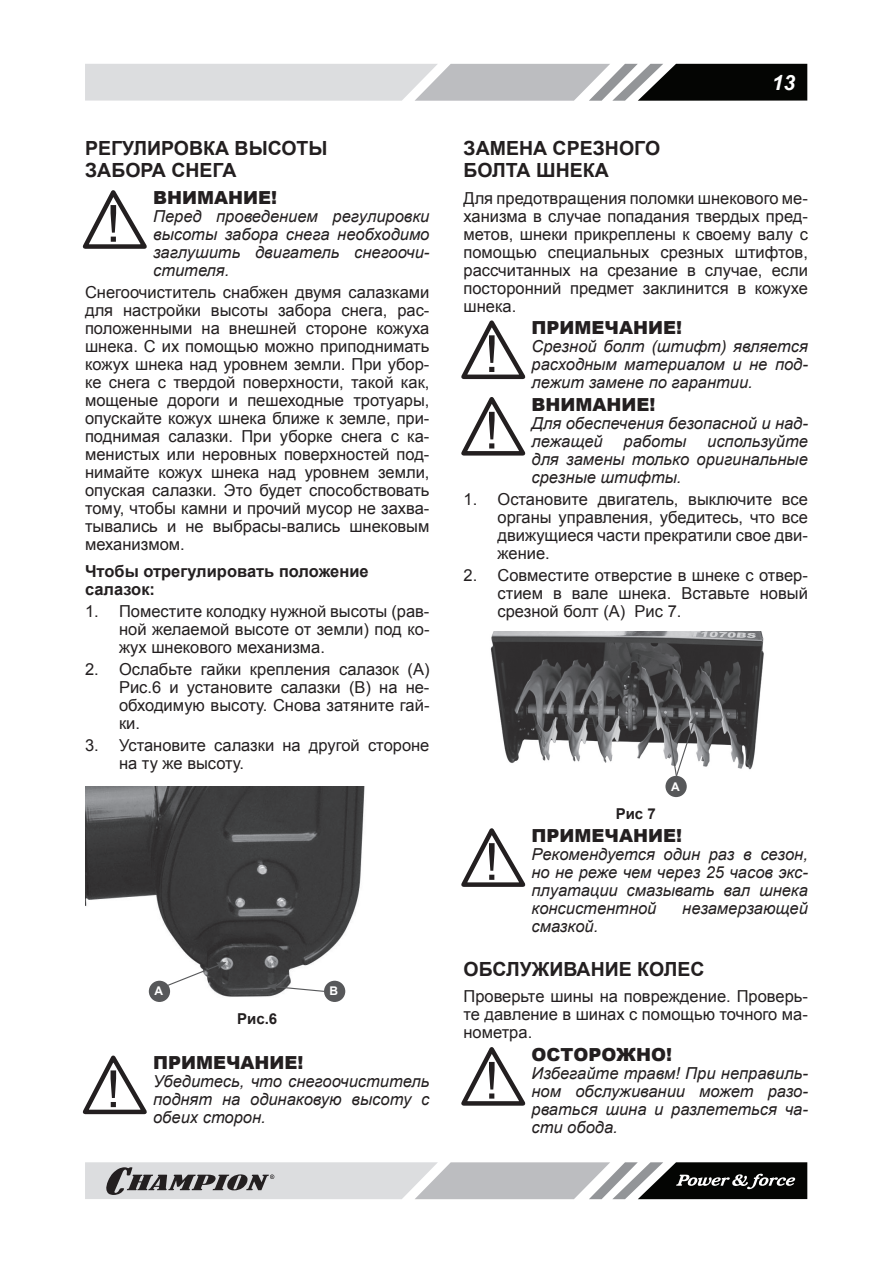
<style>
.page{position:relative;width:893px;height:1263px;background:#fff}
.page>*{position:absolute;margin:0;border:0;box-sizing:border-box;transform-origin:0 0}
.t1{font:italic 700 21px "Arial";color:#fff}
.t2{font:700 19.5px/22.5px "Arial";color:#231f20}
.t3{font:900 18px "Arial";color:#231f20}
.t4{font:16.5px/18px "Arial";color:#231f20;text-align:justify}
.t5{font:italic 16.5px/18px "Arial";color:#231f20;text-align:justify}
.t6{font:700 16.5px/18px "Arial";color:#231f20}
.t7{font:700 15px "Arial";color:#231f20}
.t8{font:700 12px "Arial";color:#fff}
</style>
<div class="page">
<svg style="left:85px;top:64px;width:722px;height:37px;background:#a8a9ab"></svg>
<svg style="left:85px;top:1162px;width:722px;height:37px;background:#a2a2a4"></svg>
<svg style="left:82px;top:190px;width:65px;height:59px"></svg>
<svg style="left:82px;top:1055px;width:65px;height:60px"></svg>
<svg style="left:461px;top:320px;width:65px;height:60px"></svg>
<svg style="left:461px;top:397px;width:65px;height:59px"></svg>
<svg style="left:461px;top:828px;width:65px;height:59px"></svg>
<svg style="left:461px;top:1047px;width:65px;height:59px"></svg>
<img style="left:85px;top:786px;width:280px;height:216px">
<div style="left:149px;top:981px;width:21px;height:21px;background:#57585a;border-radius:50%"></div>
<div style="left:324px;top:981px;width:21px;height:21px;background:#57585a;border-radius:50%"></div>
<svg style="left:164px;top:962px;width:63px;height:25px"></svg>
<svg style="left:267px;top:983px;width:58px;height:9px"></svg>
<img style="left:490px;top:631px;width:274px;height:139px">
<div style="left:665px;top:776px;width:22px;height:21px;background:#57585a;border-radius:50%"></div>
<svg style="left:664px;top:714px;width:32px;height:63px"></svg>
<p class="t2" style="left:85px;top:137px;width:77px">РЕ ГУЛИРО</p>
<p class="t2" style="left:189px;top:137px;width:140px">ВКА ВЫСОТЫ</p>
<p class="t2" style="left:85px;top:160px;width:55px">ЗАБОРА</p>
<p class="t2" style="left:171px;top:160px;width:67px">СНЕГА</p>
<p class="t3" style="left:153px;top:184px;width:125px">ВНИМАНИЕ!</p>
<p class="t5" style="left:153px;top:207px;width:278px">Перед проведением регулировки высоты забора снега необходимо заглушить двигатель снегоочи&shy;стителя.</p>
<p class="t4" style="left:85px;top:283px;width:346px">Снегоочиститель снабжен двумя салазками для настройки высоты забора снега, рас&shy;положенными на внешней стороне кожуха шнека. С их помощью можно приподнимать кожух шнека над уровнем земли. При убор&shy;ке снега с твердой поверхности, такой как, мощеные дороги и пешеходные тротуары, опускайте кожух шнека ближе к земле, при&shy;поднимая салазки. При уборке снега с ка&shy;менистых или неровных поверхностей под&shy;нимайте кожух шнека над уровнем земли, опуская салазки. Это будет способствовать тому, чтобы камни и прочий мусор не захва&shy;тывались и не выбрасы-вались шнековым механизмом.</p>
<p class="t6" style="left:85px;top:562px;width:285px">Чтобы отрегулировать положение салазок:</p>
<p class="t4" style="left:119px;top:602px;width:312px;text-indent:-34px">1. Поместите колодку нужной высоты (рав&shy;ной желаемой высоте от земли) под ко&shy;жух шнекового механизма.</p>
<p class="t4" style="left:119px;top:660px;width:312px;text-indent:-34px">2. Ослабьте гайки крепления салазок (A)<br>Рис.6 и установите салазки (В) на не&shy;обходимую высоту. Снова затяните гай&shy;ки.</p>
<p class="t4" style="left:119px;top:737px;width:312px;text-indent:-34px">3. Установите салазки на другой стороне на ту же высоту.</p>
<p class="t8" style="left:154px;top:983px;width:10px">A</p>
<p class="t8" style="left:329px;top:983px;width:10px">B</p>
<p class="t7" style="left:237px;top:1009px;width:42px">Рис.6</p>
<p class="t3" style="left:153px;top:1050px;width:58px">ПРИМЕЧ</p>
<p class="t3" style="left:241px;top:1050px;width:64px">АНИЕ!</p>
<p class="t5" style="left:153px;top:1072px;width:278px">Убедитесь, что снегоочиститель поднят на одинаковую высоту с обеих сторон.</p>
<p class="t1" style="left:772px;top:69px;width:25px">13</p>
<p class="t2" style="left:463px;top:137px;width:197px;text-indent:89px">СРЕЗНОГО<br>БОЛТА ШНЕКА</p>
<p class="t4" style="left:463px;top:189px;width:346px">Для предотвращения поломки шнекового ме&shy;ханизма в случае попадания твердых пред&shy;метов, шнеки прикреплены к своему валу с помощью специальных срезных штифтов, рассчитанных на срезание в случае, если посторонний предмет заклинится в кожухе шнека.</p>
<p class="t3" style="left:532px;top:315px;width:58px">ПРИМЕЧ</p>
<p class="t3" style="left:619px;top:315px;width:64px">АНИЕ!</p>
<p class="t5" style="left:532px;top:337px;width:278px">Срезной болт (штифт) является расходным материалом и не под&shy;лежит замене по гарантии.</p>
<p class="t3" style="left:532px;top:391px;width:125px">ВНИМАНИЕ!</p>
<p class="t5" style="left:532px;top:414px;width:278px">Для обеспечения безопасной и над&shy;лежащей</p>
<p class="t2" style="left:463px;top:137px;width:57px">ЗАМЕНА</p>
<p class="t5" style="left:624px;top:432px;width:64px">работы</p>
<p class="t5" style="left:531px;top:432px;width:278px;text-indent:176px">используйте для замены только оригинальные срезные штифты.</p>
<p class="t4" style="left:497px;top:490px;width:312px;text-indent:-34px">1. Остановите двигатель, выключите все органы управления, убедитесь, что все движущиеся части прекратили свое дви&shy;жение.</p>
<p class="t4" style="left:497px;top:566px;width:312px;text-indent:-34px">2. Совместите отверстие в шнеке с отвер&shy;стием в вале шнека. Вставьте новый срезной болт (A) Рис 7.</p>
<p class="t8" style="left:671px;top:778px;width:10px">A</p>
<p class="t7" style="left:616px;top:804px;width:42px">Рис 7</p>
<p class="t3" style="left:532px;top:822px;width:58px">ПРИМЕЧ</p>
<p class="t3" style="left:619px;top:822px;width:64px">АНИЕ!</p>
<p class="t5" style="left:531px;top:845px;width:278px">Рекомендуется один раз в сезон, но не реже чем через 25 часов экс&shy;плуатации смазывать вал шнека консистентной</p>
<p class="t5" style="left:682px;top:899px;width:127px">незамерзающей</p>
<p class="t5" style="left:531px;top:917px;width:68px">смазкой.</p>
<p class="t2" style="left:463px;top:958px;width:128px">ОБСЛУЖИ ВАНИЕ</p>
<p class="t2" style="left:637px;top:958px;width:69px">КОЛЕС</p>
<p class="t4" style="left:463px;top:987px;width:346px">Проверьте шины на повреждение. Проверь&shy;те давление в шинах с помощью точного ма&shy;нометра.</p>
<p class="t3" style="left:532px;top:1041px;width:142px">ОСТОРОЖНО!</p>
<p class="t5" style="left:531px;top:1064px;width:278px">Избегайте травм! При неправиль&shy;ном обслуживании может разо&shy;рваться шина и разлететься ча&shy;сти обода.</p>
</div>
